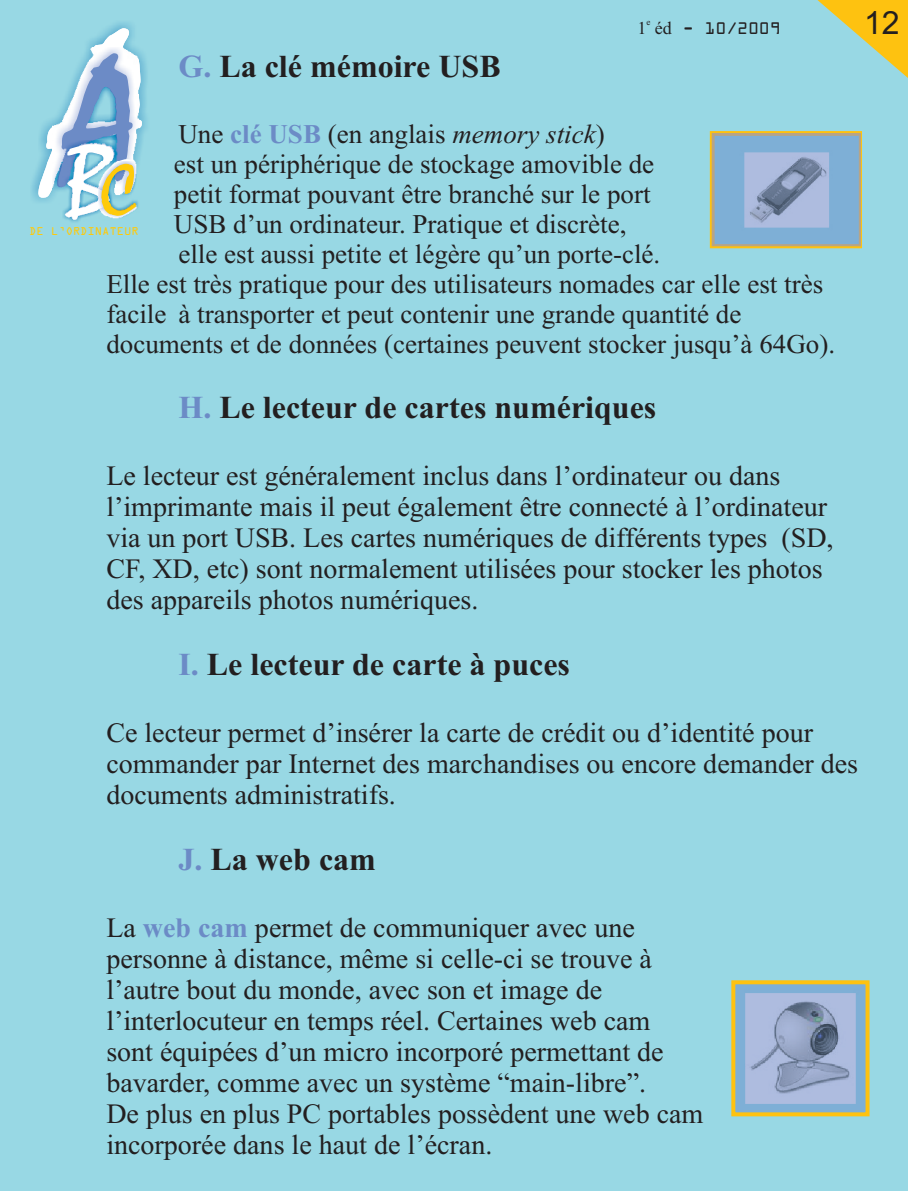
<style>
.page{position:relative;width:908px;height:1191px;background:#fff}
.page>*{position:absolute;margin:0;border:0;box-sizing:border-box;transform-origin:0 0}
.t1{font:700 32px "Times New Roman";color:#231f20}
.t2{font:32px "Arial";color:#231f20}
.t3{font:28px/31px "Times New Roman";color:#231f20}
.t4{font:27px "Times New Roman";color:#231f20}
.t5{font:18px "OCRA Extended";color:#231f20}
.t6{font:12.2px "OCRA Extended";color:#feca0a}
.t7{font:9px "Times New Roman";color:#231f20}
.s1{color:#6c8bc6}
.s2{font-family:"Times New Roman"}
.s3{font-weight:700;color:#6c8bc6}
.s4{font-style:italic}
</style>
<div class="page">
<div style="left:0;top:0;width:907px;height:1191px;background:#98d8e4"></div>
<img style="left:31px;top:21px;width:119px;height:185px">
<img style="left:62px;top:220px;width:55px;height:3px">
<svg style="left:38px;top:28px;width:104px;height:192px"></svg>
<img style="left:736px;top:985px;width:128px;height:126px">
<div style="left:731px;top:980px;width:138px;height:136px;border:4px solid #fec210"></div>
<div style="left:709px;top:131px;width:152px;height:117px;border:4px solid #fec210"></div>
<img style="left:711px;top:133px;width:148px;height:113px">
<svg style="left:817px;top:0;width:90px;height:80px;background:#c8cd7e"></svg>
<p class="t1" style="left:178px;top:55px;width:324px"><span class="s1">G.</span> La clé mémoire USB</p>
<p class="t7" style="left:646px;top:18px;width:5px">e</p>
<p class="t5" style="left:637px;top:22px;width:145px"><span class="s2">1 éd</span> - 10/2009</p>
<p class="t2" style="left:863px;top:11px;width:37px">12</p>
<p class="t4" style="left:178px;top:124px;width:427px">Une <span class="s3">clé USB</span> (en anglais <span class="s4">memory stick</span>)</p>
<p class="t4" style="left:174px;top:154px;width:481px">est un périphérique de stockage amovible de</p>
<p class="t4" style="left:174px;top:184px;width:478px">petit format pouvant être branché sur le port</p>
<p class="t4" style="left:174px;top:214px;width:454px">USB d’un ordinateur. Pratique et discrète,</p>
<p class="t4" style="left:178px;top:244px;width:483px">elle est aussi petite et légère qu’un porte-clé.</p>
<p class="t4" style="left:106px;top:274px;width:718px">Elle est très pratique pour des utilisateurs nomades car elle est très</p>
<p class="t4" style="left:106px;top:304px;width:636px">facile à transporter et peut contenir une grande quantité de</p>
<p class="t4" style="left:106px;top:334px;width:730px">documents et de données (certaines peuvent stocker jusqu’à 64Go).</p>
<p class="t1" style="left:178px;top:396px;width:479px"><span class="s1">H.</span> Le lecteur de cartes numériques</p>
<p class="t6" style="left:29px;top:227px;width:111px">DE L’ORDINATEUR</p>
<p class="t3" style="left:106px;top:463px;width:722px">Le lecteur est généralement inclus dans l’ordinateur ou dans l’imprimante mais il peut également être connecté à l’ordinateur via un port USB. Les cartes numériques de différents types</p>
<p class="t3" style="left:106px;top:525px;width:728px;text-indent:674px">(SD,<br>CF, XD, etc) sont normalement utilisées pour stocker les photos des appareils photos numériques.</p>
<p class="t1" style="left:178px;top:653px;width:393px"><span class="s1">I.</span> Le lecteur de carte à puces</p>
<p class="t3" style="left:106px;top:720px;width:753px">Ce lecteur permet d’insérer la carte de crédit ou d’identité pour commander par Internet des marchandises ou encore demander des documents administratifs.</p>
<p class="t1" style="left:178px;top:848px;width:199px"><span class="s1">J.</span> La web cam</p>
<p class="t3" style="left:106px;top:915px;width:598px">La <span class="s3">web cam</span> permet de communiquer avec une personne à distance, même si celle-ci se trouve à l’autre bout du monde, avec son et image de l’interlocuteur en temps réel. Certaines web cam sont équipées d’un micro incorporé permettant de bavarder, comme avec un système “main-libre”.<br>De plus en plus PC portables possèdent une web cam incorporée dans le haut de l’écran.</p>
</div>
